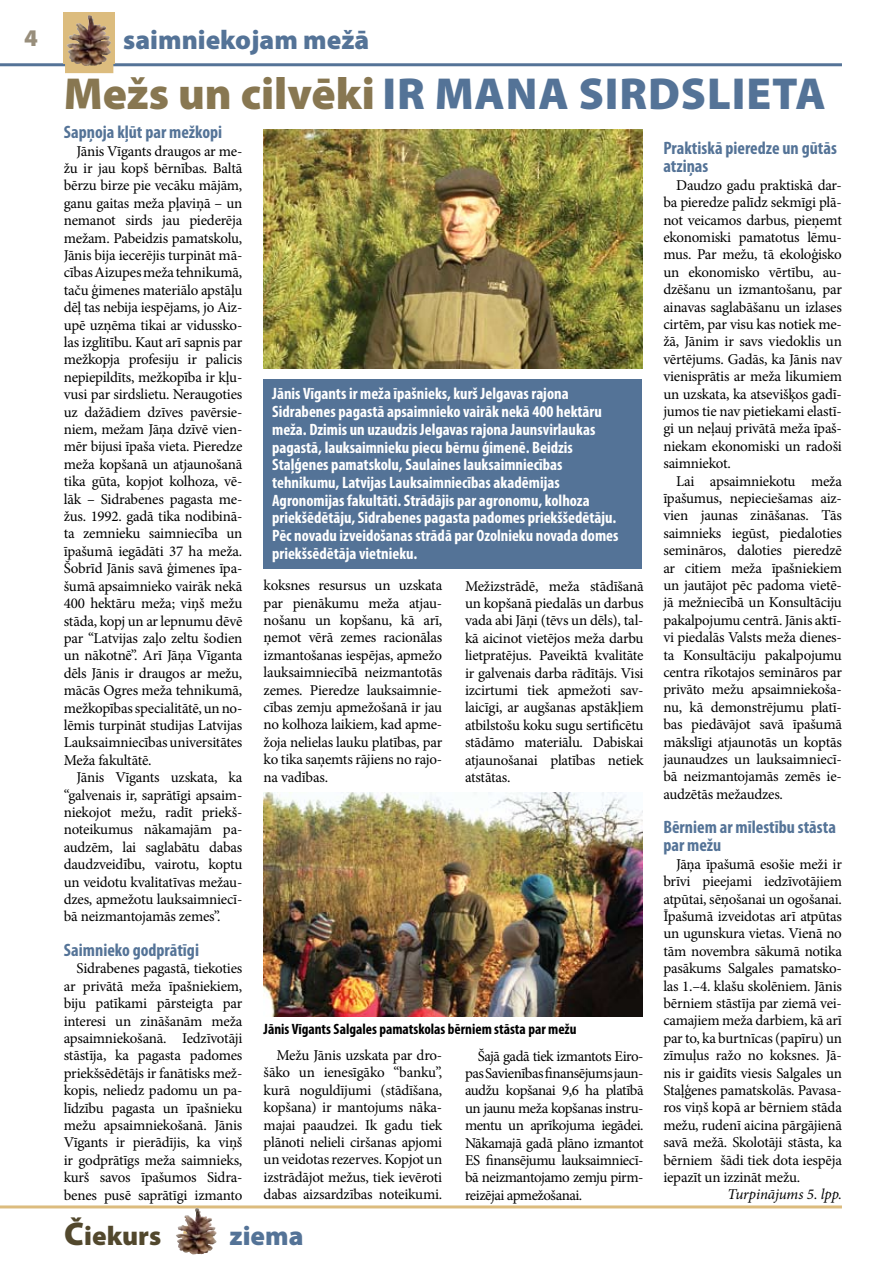
<style>
.page{position:relative;width:893px;height:1263px;background:#fff}
.page>*{position:absolute;margin:0;border:0;box-sizing:border-box;transform-origin:0 0}
.t1{font:900 45px "Myriad Pro";letter-spacing:.02em;color:#547397}
.t2{font:900 27px "Myriad Pro";color:#547397}
.t3{font:900 27px "Myriad Pro";color:#52482d}
.t4{font:900 24px "Myriad Pro";color:#988e7b}
.t5{font:700 condensed 18px/18px "Myriad Pro";color:#547397}
.t6{font:700 condensed 16.5px/17.7px "Myriad Pro";color:#fff}
.t7{font:15px/17.4px "Minion Pro";letter-spacing:-.015em;color:#000;text-align:justify}
.t8{font:700 condensed 15px "Myriad Pro";color:#000}
.t9{font:italic 15px "Minion Pro";letter-spacing:-.01em;color:#000}
.s1{color:#887751}
.s2{font-size:33px}
</style>
<div class="page">
<hr style="left:0;top:1205px;width:842px;height:3px;background:#dcbc7e">
<hr style="left:0;top:63px;width:842px;height:3px;background:#547397">
<div style="left:64px;top:13px;width:51px;height:51px;background:#dcbc7e"></div>
<svg style="left:65px;top:15px;width:48px;height:58px"></svg>
<img style="left:69px;top:15px;width:20px;height:21px">
<img style="left:178px;top:1208px;width:18px;height:26px">
<div style="left:264px;top:379px;width:378px;height:189px;background:#547397"></div>
<img style="left:264px;top:129px;width:378px;height:240px">
<img style="left:264px;top:793px;width:378px;height:223px">
<svg style="left:184px;top:1223px;width:20px;height:21px"></svg>
<h3 class="t4" style="left:24px;top:24px;width:15px">4</h3>
<h2 class="t2" style="left:123px;top:24px;width:247px">saimniekojam mežā</h2>
<h1 class="t1" style="left:64px;top:68px;width:764px"><span class="s1">Mežs un cilvēki</span> ir mana sirdslieta</h1>
<p class="t5" style="left:64px;top:123px;width:160px">Sapņoja kļūt par mežkopi</p>
<p class="t7" style="left:64px;top:142px;width:180px;text-indent:13px">Jānis Vīgants draugos ar me&shy;žu ir jau kopš bērnības. Baltā bērzu birze pie vecāku mājām, ganu gaitas meža pļaviņā – un nemanot sirds jau piederēja mežam. Pabeidzis pamatskolu, Jānis bija iecerējis turpināt mā&shy;cības Aizupes meža tehnikumā, taču ģimenes materiālo apstāļu dēļ tas nebija iespējams, jo Aiz&shy;upē uzņēma tikai ar vidussko&shy;las izglītību. Kaut arī sapnis par mežkopja profesiju ir palicis nepiepildīts, mežkopība ir kļu&shy;vusi par sirdslietu. Neraugoties uz dažādiem dzīves pavērsie&shy;niem, mežam Jāņa dzīvē vien&shy;mēr bijusi īpaša vieta. Pieredze meža kopšanā un atjaunošanā tika gūta, kopjot kolhoza, vē&shy;lāk – Sidrabenes pagasta me&shy;žus. 1992. gadā tika nodibinā&shy;ta zemnieku saimniecība un īpašumā iegādāti 37 ha meža.<br>Šobrīd Jānis savā ģimenes īpa&shy;šumā apsaimnieko vairāk nekā 400 hektāru meža; viņš mežu stāda, kopj un ar lepnumu dēvē par “Latvijas zaļo zeltu šodien un nākotnē”. Arī Jāņa Vīganta dēls Jānis ir draugos ar mežu, mācās Ogres meža tehnikumā, mežkopības specialitātē, un no&shy;lēmis turpināt studijas Latvijas Lauksaimniecības universitātes Meža fakultātē.</p>
<p class="t7" style="left:64px;top:769px;width:180px;text-indent:13px">Jānis Vīgants uzskata, ka “galvenais ir, saprātīgi apsaim&shy;niekojot mežu, radīt priekš&shy;noteikumus nākamajām pa&shy;audzēm, lai saglabātu dabas daudzveidību, vairotu, koptu un veidotu kvalitatīvas mežau&shy;dzes, apmežotu lauksaimniecī&shy;bā neizmantojamās zemes”.</p>
<p class="t5" style="left:64px;top:941px;width:137px">Saimnieko godprātīgi</p>
<p class="t7" style="left:64px;top:960px;width:180px;text-indent:13px">Sidrabenes pagastā, tiekoties ar privātā meža īpašniekiem, biju patīkami pārsteigta par interesi un zināšanām meža apsaimniekošanā. Iedzīvotāji stāstīja, ka pagasta padomes priekšsēdētājs ir fanātisks mež&shy;kopis, neliedz padomu un pa&shy;līdzību pagasta un īpašnieku mežu apsaimniekošanā. Jānis Vīgants ir pierādījis, ka viņš ir godprātīgs meža saimnieks, kurš savos īpašumos Sidra&shy;benes pusē saprātīgi izmanto</p>
<p class="t6" style="left:272px;top:385px;width:348px">Jānis Vīgants ir meža īpašnieks, kurš Jelgavas rajona Sidrabenes pagastā apsaimnieko vairāk nekā 400 hektāru meža. Dzimis un uzaudzis Jelgavas rajona Jaunsvirlaukas pagastā, lauksaimnieku piecu bērnu ģimenē. Beidzis Staļģenes pamatskolu, Saulaines lauksaimniecības tehnikumu, Latvijas Lauksaimniecības akadēmijas Agronomijas fakultāti. Strādājis par agronomu, kolhoza priekšēdētāju, Sidrabenes pagasta padomes priekššedētāju.<br>Pēc novadu izveidošanas strādā par Ozolnieku novada domes priekšsēdētāja vietnieku.</p>
<p class="t7" style="left:264px;top:577px;width:180px">koksnes resursus un uzskata par pienākumu meža atjau&shy;nošanu un kopšanu, kā arī, ņemot vērā zemes racionālas izmantošanas iespējas, apmežo lauksaimniecībā neizmantotās zemes. Pieredze lauksaimnie&shy;cības zemju apmežošanā ir jau no kolhoza laikiem, kad apme&shy;žoja nelielas lauku platības, par ko tika saņemts rājiens no rajo&shy;na vadības.</p>
<p class="t7" style="left:465px;top:577px;width:180px">Mežizstrādē, meža stādīšanā un kopšanā piedalās un darbus vada abi Jāņi (tēvs un dēls), tal&shy;kā aicinot vietējos meža darbu lietpratējus. Paveiktā kvalitāte ir galvenais darba rādītājs. Visi izcirtumi tiek apmežoti sav&shy;laicīgi, ar augšanas apstākļiem atbilstošu koku sugu sertificētu stādāmo materiālu. Dabiskai atjaunošanai platības netiek atstātas.</p>
<p class="t8" style="left:264px;top:1020px;width:314px">Jānis Vīgants Salgales pamatskolas bērniem stāsta par mežu</p>
<p class="t7" style="left:264px;top:1046px;width:180px;text-indent:13px">Mežu Jānis uzskata par dro&shy;šāko un ienesīgāko “banku”, kurā noguldījumi (stādīšana, kopšana) ir mantojums nāka&shy;majai paaudzei. Ik gadu tiek plānoti nelieli ciršanas apjomi un veidotas rezerves. Kopjot un izstrādājot mežus, tiek ievēroti dabas aizsardzības noteikumi.</p>
<p class="t7" style="left:465px;top:1047px;width:180px;text-indent:13px">Šajā gadā tiek izmantots Eiro&shy;pas Savienības finansējums jaun&shy;audžu kopšanai 9,6 ha platībā un jaunu meža kopšanas instru&shy;mentu un aprīkojuma iegādei.<br>Nākamajā gadā plāno izmantot ES finansējumu lauksaimniecī&shy;bā neizmantojamo zemju pirm&shy;reizējai apmežošanai.</p>
<h2 class="t3" style="left:64px;top:1220px;width:99px"><span class="s2">Č</span>iekurs</h2>
<h2 class="t2" style="left:230px;top:1220px;width:75px">ziema</h2>
<p class="t5" style="left:663px;top:139px;width:175px">Praktiskā pieredze un gūtās atziņas</p>
<p class="t7" style="left:663px;top:176px;width:180px;text-indent:13px">Daudzo gadu praktiskā dar&shy;ba pieredze palīdz sekmīgi plā&shy;not veicamos darbus, pieņemt ekonomiski pamatotus lēmu&shy;mus. Par mežu, tā ekoloģisko un ekonomisko vērtību, au&shy;dzēšanu un izmantošanu, par ainavas saglabāšanu un izlases cirtēm, par visu kas notiek me&shy;žā, Jānim ir savs viedoklis un vērtējums. Gadās, ka Jānis nav vienisprātis ar meža likumiem un uzskata, ka atsevišķos gadī&shy;jumos tie nav pietiekami elastī&shy;gi un neļauj privātā meža īpaš&shy;niekam ekonomiski un radoši saimniekot.</p>
<p class="t7" style="left:663px;top:472px;width:180px;text-indent:13px">Lai apsaimniekotu meža īpašumus, nepieciešamas aiz&shy;vien jaunas zināšanas. Tās saimnieks iegūst, piedaloties semināros, daloties pieredzē ar citiem meža īpašniekiem un jautājot pēc padoma vietē&shy;jā mežniecībā un Konsultāciju pakalpojumu centrā. Jānis aktī&shy;vi piedalās Valsts meža dienes&shy;ta Konsultāciju pakalpojumu centra rīkotajos semināros par privāto mežu apsaimniekoša&shy;nu, kā demonstrējumu platī&shy;bas piedāvājot savā īpašumā mākslīgi atjaunotās un koptās jaunaudzes un lauksaimniecī&shy;bā neizmantojamās zemēs ie&shy;audzētās mežaudzes.</p>
<p class="t5" style="left:663px;top:818px;width:174px">Bērniem ar mīlestību stāsta par mežu</p>
<p class="t7" style="left:663px;top:855px;width:180px;text-indent:13px">Jāņa īpašumā esošie meži ir brīvi pieejami iedzīvotājiem atpūtai, sēņošanai un ogošanai.<br>Īpašumā izveidotas arī atpūtas un ugunskura vietas. Vienā no tām novembra sākumā notika pasākums Salgales pamatsko&shy;las 1.–4. klašu skolēniem. Jānis bērniem stāstīja par ziemā vei&shy;camajiem meža darbiem, kā arī par to, ka burtnīcas (papīru) un zīmuļus ražo no koksnes. Jā&shy;nis ir gaidīts viesis Salgales un Staļģenes pamatskolās. Pavasa&shy;ros viņš kopā ar bērniem stāda mežu, rudenī aicina pārgājienā savā mežā. Skolotāji stāsta, ka bērniem šādi tiek dota iespēja iepazīt un izzināt mežu.</p>
<p class="t9" style="left:727px;top:1184px;width:116px">Turpinājums 5. lpp.</p>
</div>
